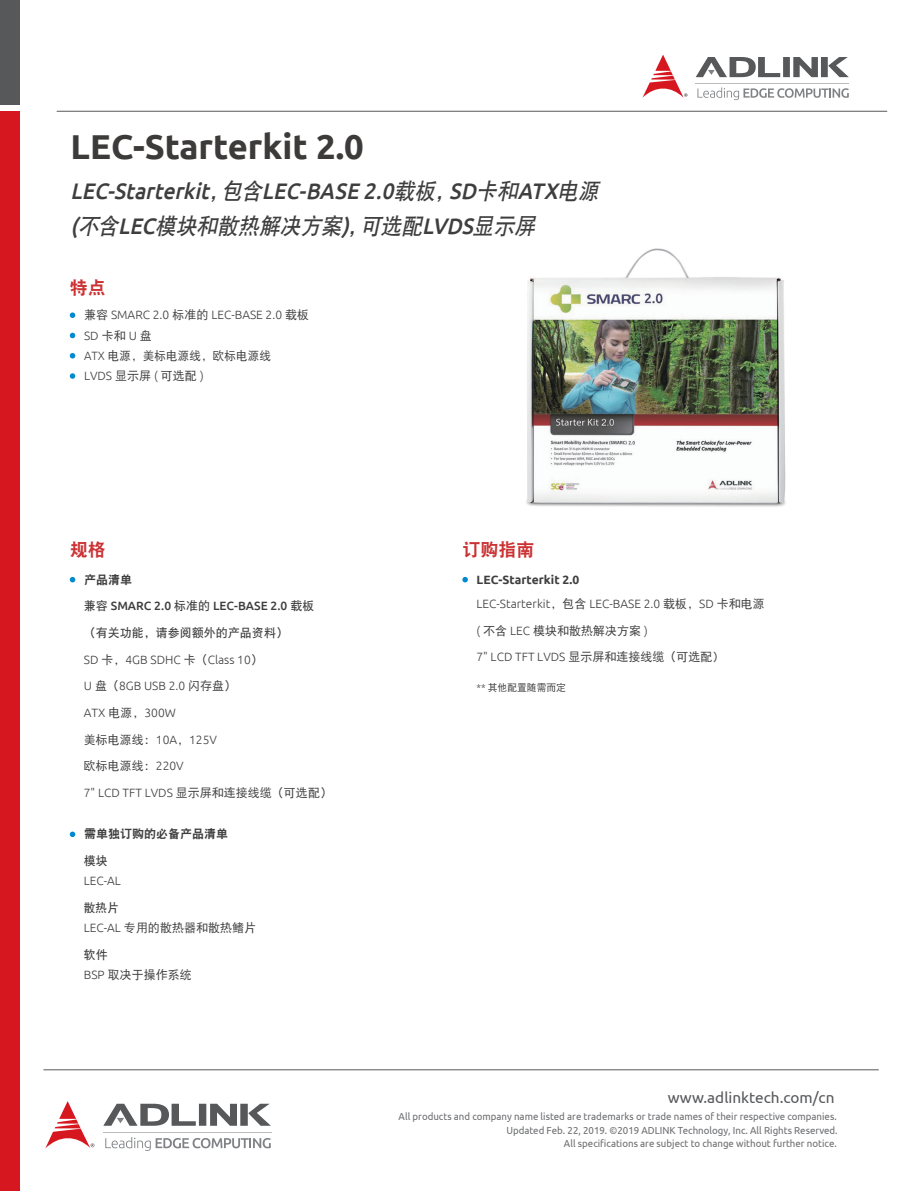
<style>
.page{position:relative;width:915px;height:1191px;background:#fff}
.page>*{position:absolute;margin:0;border:0;box-sizing:border-box;transform-origin:0 0}
.t1{font:700 34.5px "Ubuntu";color:#3d3a3a}
.t2{font:italic 500 22.5px "Ubuntu";color:#3e3e3f;scale:.93 1}
.t3{font:italic 22.5px "DFP Hei W7";color:#3e3e3f;scale:.93 1}
.t4{font:18px "DFP Hei W9";color:#cb3233}
.t5{font:15.3px "Ubuntu";color:#57585a}
.t6{font:300 12px/20.2px "Ubuntu";color:#3e3e3f}
.t7{font:12px "DFP Hei W5";color:#3e3e3f}
.t8{font:500 12px "Ubuntu";color:#3e3e3f}
.t9{font:12px "DFP Hei W7";color:#3e3e3f}
.t10{font:12px "DFP Hei W9";color:#3e3e3f}
.t11{font:10.2px/13.5px "Ubuntu";color:#6c6d70;text-align:right;scale:.95 1}
.t12{font:9.75px "DFP Hei W5";color:#3e3e3f}
.s1{font-family:"DFP Hei W7";font-weight:400}
.s2{font-family:"Ubuntu";font-weight:500}
.s3{font-family:"DFP Hei W5";font-weight:400}
.s4{font-family:"Ubuntu";font-weight:300}
.s5{font-weight:700}
.s6{font-family:"DFP Hei W5";font-weight:400;font-size:11.25px}
</style>
<div class="page">
<div style="left:0;top:112px;width:19px;height:1079px;background:#d7171f"></div>
<div style="left:0;top:0;width:19px;height:105px;background:#57585a"></div>
<svg style="left:696px;top:57px;width:152px;height:20px"></svg>
<svg style="left:642px;top:55px;width:45px;height:43px"></svg>
<svg style="left:697px;top:87px;width:151px;height:13px"></svg>
<hr style="left:695px;top:83px;width:153px;height:1px;background:#bcbdc0">
<hr style="left:57px;top:111px;width:829px;height:1px;background:#57585a">
<hr style="left:43px;top:1069px;width:835px;height:1px;background:#57585a">
<svg style="left:104px;top:1103px;width:166px;height:22px"></svg>
<svg style="left:45px;top:1101px;width:49px;height:47px"></svg>
<svg style="left:105px;top:1137px;width:166px;height:13px"></svg>
<hr style="left:103px;top:1132px;width:168px;height:1px;background:#bcbdc0">
<img style="left:526px;top:248px;width:260px;height:259px">
<svg style="left:70px;top:312px;width:5px;height:6px"></svg>
<svg style="left:70px;top:333px;width:5px;height:5px"></svg>
<svg style="left:70px;top:353px;width:5px;height:5px"></svg>
<svg style="left:70px;top:373px;width:5px;height:6px"></svg>
<svg style="left:462px;top:577px;width:5px;height:5px"></svg>
<svg style="left:70px;top:577px;width:5px;height:5px"></svg>
<svg style="left:70px;top:831px;width:5px;height:6px"></svg>
<h1 class="t1" style="left:71px;top:126px;width:294px">LEC-Starterkit 2.0</h1>
<h2 class="t2" style="left:71px;top:177px;width:574px">LEC-Starterkit<span class="s1">，包含</span>LEC-BASE 2.0<span class="s1">载板，</span>SD<span class="s1">卡和</span>ATX<span class="s1">电源</span></h2>
<h2 class="t3" style="left:71px;top:214px;width:506px"><span class="s2">(</span>不含<span class="s2">LEC</span>模块和散热解决方案<span class="s2">)</span> ，可选配<span class="s2">LVDS</span>显示屏</h2>
<h3 class="t4" style="left:70px;top:279px;width:38px">特点</h3>
<p class="t6" style="left:84px;top:304px;width:226px"><span class="s3">兼容</span> SMARC 2.0 <span class="s3">标准的</span> LEC-BASE 2.0 <span class="s3">载板<br></span>SD<span class="s3">卡和</span>U<span class="s3">盘</span></p>
<p class="t7" style="left:84px;top:349px;width:188px"><span class="s4">ATX</span> 电源，美标电源线，欧标电源线</p>
<p class="t6" style="left:84px;top:365px;width:121px">LVDS <span class="s3">显示屏</span> ( <span class="s3">可选配</span> )</p>
<h3 class="t4" style="left:70px;top:541px;width:38px">规格</h3>
<p class="t10" style="left:84px;top:573px;width:49px">产品清单</p>
<p class="t8" style="left:84px;top:598px;width:232px"><span class="s1">兼容</span> SMARC 2.0 <span class="s1">标准的</span> LEC-BASE 2.0 <span class="s1">载板</span></p>
<p class="t9" style="left:84px;top:626px;width:206px">（有关功能，请参阅额外的产品资料）</p>
<p class="t6" style="left:84px;top:649px;width:180px">SD <span class="s3">卡，</span>4GB SDHC <span class="s3">卡（</span>Class 10<span class="s3">）</span></p>
<p class="t6" style="left:84px;top:675px;width:154px">U <span class="s3">盘（</span>8GB USB 2.0 <span class="s3">闪存盘）</span></p>
<p class="t6" style="left:84px;top:702px;width:93px">ATX <span class="s3">电源，</span>300W</p>
<p class="t7" style="left:84px;top:733px;width:135px">美标电源线：<span class="s4">10A</span>，<span class="s4">125V</span></p>
<p class="t7" style="left:84px;top:760px;width:101px">欧标电源线：<span class="s4">220V</span></p>
<p class="t7" style="left:84px;top:786px;width:249px"><span class="s4">7" LCD TFT LVDS</span> 显示屏和连接线缆（可选配）</p>
<p class="t10" style="left:84px;top:828px;width:146px">需单独订购的必备产品清单</p>
<p class="t9" style="left:84px;top:854px;width:25px">模块</p>
<p class="t6" style="left:84px;top:870px;width:39px">LEC-AL</p>
<p class="t9" style="left:84px;top:901px;width:36px">散热片</p>
<p class="t7" style="left:84px;top:922px;width:174px"><span class="s4">LEC-AL</span> 专用的散热器和散热鳍片</p>
<p class="t9" style="left:84px;top:948px;width:25px">软件</p>
<p class="t7" style="left:84px;top:968px;width:109px"><span class="s4">BSP</span> 取决于操作系统</p>
<h3 class="t4" style="left:462px;top:541px;width:73px">订购指南</h3>
<p class="t6" style="left:476px;top:566px;width:290px;line-height:24.6px"><span class="s5">LEC-Starterkit 2.0<br></span>LEC-Starterkit<span class="s3">，包含</span> LEC-BASE 2.0 <span class="s3">载板，</span>SD <span class="s3">卡和电源</span></p>
<p class="t7" style="left:476px;top:624px;width:173px"><span class="s4">(</span> 不含 <span class="s4">LEC</span> 模块和散热解决方案 <span class="s4">)</span></p>
<p class="t6" style="left:476px;top:646px;width:249px">7" LCD TFT LVDS <span class="s3">显示屏和连接线缆（可选配</span><span class="s6">）</span></p>
<p class="t12" style="left:476px;top:682px;width:91px"><span class="s4">**</span> 其他配置随需而定</p>
<h3 class="t5" style="left:667px;top:1088px;width:168px">www.adlinktech.com/cn</h3>
<p class="t11" style="left:398px;top:1109px;width:463px">All products and company name listed are trademarks or trade names of their respective companies.<br>Updated Feb. 22, 2019. ©2019 ADLINK Technology, Inc. All Rights Reserved.<br>All specifications are subject to change without further notice.</p>
</div>
